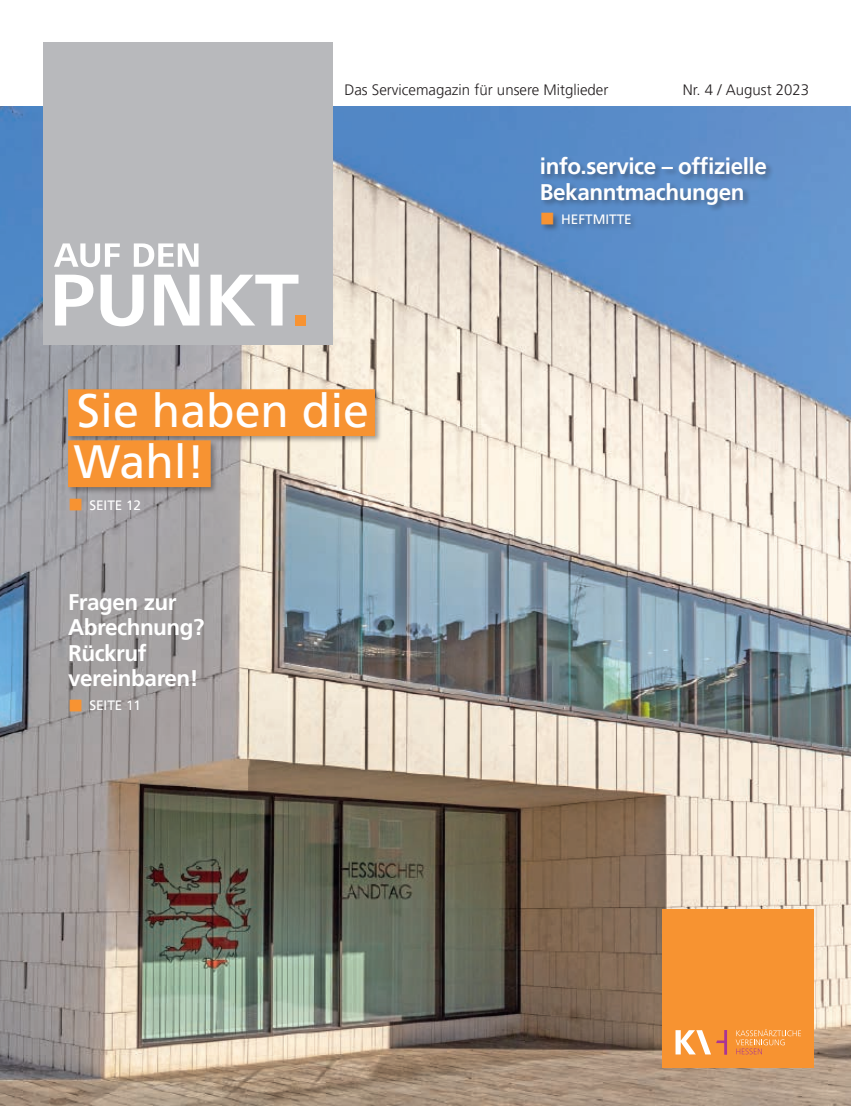
<style>
.page{position:relative;width:851px;height:1106px;background:#fff}
.page>*{position:absolute;margin:0;border:0;box-sizing:border-box;transform-origin:0 0}
.t1{font:46.5px/51px "Frutiger LT Pro";color:#fff}
.t2{font:700 22.5px/25.5px "Frutiger LT Pro";letter-spacing:-.02em;color:#fff}
.t3{font:300 15px "Frutiger LT Pro";color:#231f20}
.t4{font:13.5px "Frutiger LT Pro";color:#fff}
</style>
<div class="page">
<img style="left:0;top:106px;width:850px;height:1000px">
<div style="left:662px;top:908px;width:151px;height:159px;background:#f79331"></div>
<svg style="left:735px;top:1029px;width:65px;height:25px"></svg>
<svg style="left:675px;top:1030px;width:52px;height:24px"></svg>
<div style="left:43px;top:43px;width:289px;height:302px;background:#b8b9bc"></div>
<div style="left:295px;top:316px;width:11px;height:10px;background:#f79332"></div>
<svg style="left:55px;top:275px;width:243px;height:51px"></svg>
<svg style="left:54px;top:243px;width:144px;height:24px"></svg>
<div style="left:539px;top:156px;width:234px;height:77px;background:#231f20;opacity:.4"></div>
<div style="left:66px;top:387px;width:316px;height:108px;background:#231f20;opacity:.4"></div>
<div style="left:68px;top:389px;width:307px;height:47px;background:#f79332"></div>
<div style="left:68px;top:440px;width:143px;height:47px;background:#f79332"></div>
<svg style="left:541px;top:213px;width:12px;height:12px"></svg>
<svg style="left:70px;top:699px;width:11px;height:12px"></svg>
<svg style="left:70px;top:499px;width:11px;height:11px"></svg>
<p class="t3" style="left:344px;top:81px;width:265px">Das Servicemagazin für unsere Mitglieder</p>
<p class="t3" style="left:682px;top:81px;width:128px">Nr. 4 / August 2023</p>
<h1 class="t1" style="left:74px;top:385px;width:297px">Sie haben die<br>Wahl!</h1>
<p class="t4" style="left:89px;top:497px;width:53px">SEITE 12</p>
<p class="t2" style="left:68px;top:589px;width:138px">Fragen zur<br>Abrechnung?<br>Rückruf vereinbaren!</p>
<p class="t4" style="left:89px;top:698px;width:53px">SEITE 11</p>
<p class="t2" style="left:540px;top:154px;width:228px">info.service – offizielle<br>Bekanntmachungen</p>
<p class="t4" style="left:561px;top:211px;width:72px">HEFTMITTE</p>
</div>
